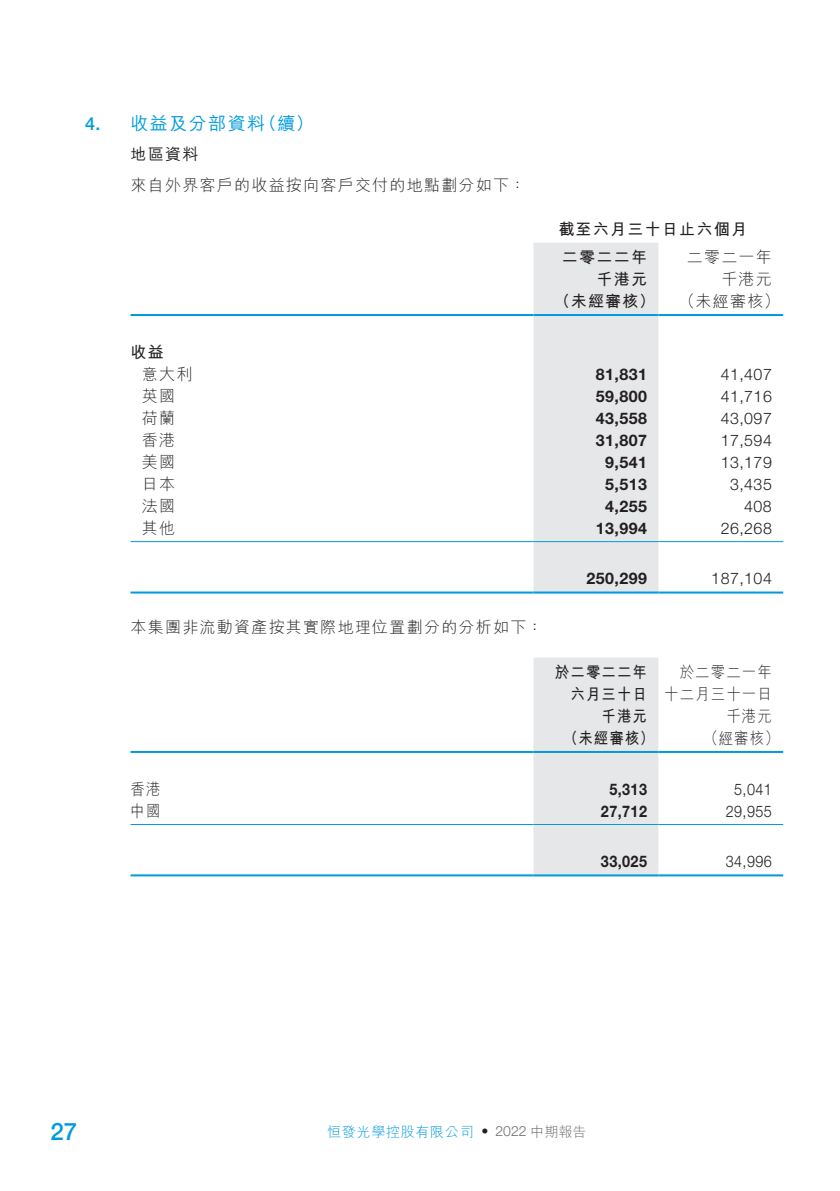
<style>
.page{position:relative;width:840px;height:1191px;background:#fff}
.page>*{position:absolute;margin:0;border:0;box-sizing:border-box;transform-origin:0 0}
.t1{font:500 24px "Helvetica Neue LT Std";color:#009bde}
._02_H2{font:500 18px "M Hei HK";letter-spacing:.08em;color:#009bde}
._02_H2-2{font:500 18px "Helvetica Neue LT Std";color:#009bde}
._00_txt{font:300 16px "M Hei HK";letter-spacing:.08em;color:#231f20}
._00_txt-2{font:700 16px "Helvetica Neue LT Std";letter-spacing:.03em;color:#231f20}
._00_txt-3{font:300 16px "Helvetica Neue LT Std";letter-spacing:.03em;color:#231f20}
._00_txt-4{font:700 16px "M Hei HK";letter-spacing:.08em;color:#231f20}
._00_txt-5{font:300 16px/22px "M Hei HK";letter-spacing:.08em;color:#231f20;text-align:right;scale:.9 1}
._00_txt-6{font:700 16px "M Hei HK";letter-spacing:.08em;color:#231f20;scale:.9 1}
._50_Table_txt_sub{font:300 16px "M Hei HK";letter-spacing:.08em;color:#231f20}
._00_txt-7{font:300 16px "Helvetica Neue LT Std";letter-spacing:.03em;color:#231f20;scale:.9 1}
._00_txt-8{font:700 16px "Helvetica Neue LT Std";letter-spacing:.03em;color:#231f20;scale:.9 1}
._03_H3{font:500 16px "M Hei HK";color:#231f20}
._50_Table_txt_sub-2{font:300 16px "M Hei HK";letter-spacing:.08em;color:#231f20;scale:.9 1}
._50_Table_txt_sub-3{font:700 16px "M Hei HK";color:#231f20}
.t2{font:300 14px "M Hei HK";letter-spacing:.05em;color:#009bde}
.t3{font:300 14px "Helvetica Neue LT Std";color:#6c6d70}
.t4{font:300 14px "Helvetica Neue LT Std";color:#231f20}
.s1{font-family:"M Hei HK"}
</style>
<div class="page">
<div style="left:533px;top:243px;width:125px;height:348px;background:#e6e7e9"></div>
<hr style="left:130px;top:314px;width:403px;height:2px;background:#009bde">
<hr style="left:533px;top:314px;width:125px;height:2px;background:#009bde">
<hr style="left:658px;top:314px;width:124px;height:2px;background:#009bde">
<hr style="left:130px;top:541px;width:403px;height:1px;background:#009bde">
<hr style="left:533px;top:541px;width:125px;height:1px;background:#009bde">
<hr style="left:658px;top:541px;width:124px;height:1px;background:#009bde">
<hr style="left:130px;top:591px;width:403px;height:2px;background:#009bde">
<hr style="left:533px;top:591px;width:125px;height:2px;background:#009bde">
<hr style="left:658px;top:591px;width:124px;height:2px;background:#009bde">
<div style="left:533px;top:657px;width:125px;height:217px;background:#e6e7e9"></div>
<hr style="left:130px;top:751px;width:403px;height:2px;background:#009bde">
<hr style="left:533px;top:751px;width:125px;height:2px;background:#009bde">
<hr style="left:658px;top:751px;width:124px;height:2px;background:#009bde">
<hr style="left:130px;top:824px;width:403px;height:1px;background:#009bde">
<hr style="left:533px;top:824px;width:125px;height:1px;background:#009bde">
<hr style="left:658px;top:824px;width:124px;height:1px;background:#009bde">
<hr style="left:130px;top:874px;width:403px;height:2px;background:#009bde">
<hr style="left:533px;top:874px;width:125px;height:2px;background:#009bde">
<hr style="left:658px;top:874px;width:124px;height:2px;background:#009bde">
<p class="_02_H2-2" style="left:85px;top:112px;width:17px">4.</p>
<p class="_02_H2" style="left:130px;top:110px;width:136px">收益及分部資料</p>
<p class="_02_H2" style="left:259px;top:110px;width:57px">（續(</p>
<p class="_03_H3" style="left:130px;top:142px;width:69px">地區資料</p>
<p class="_00_txt" style="left:130px;top:176px;width:396px">來自外界客戶的收益按向客戶交付的地點劃分如下：</p>
<p class="_50_Table_txt_sub-3" style="left:130px;top:340px;width:35px">收益</p>
<p class="_50_Table_txt_sub" style="left:142px;top:366px;width:52px">意大利</p>
<p class="_50_Table_txt_sub" style="left:142px;top:388px;width:35px">英國</p>
<p class="_50_Table_txt_sub" style="left:142px;top:410px;width:35px">荷蘭</p>
<p class="_50_Table_txt_sub" style="left:142px;top:432px;width:35px">香港</p>
<p class="_50_Table_txt_sub" style="left:142px;top:454px;width:35px">美國</p>
<p class="_50_Table_txt_sub" style="left:142px;top:476px;width:35px">日本</p>
<p class="_50_Table_txt_sub" style="left:142px;top:498px;width:35px">法國</p>
<p class="_50_Table_txt_sub" style="left:142px;top:520px;width:35px">其他</p>
<p class="_00_txt" style="left:130px;top:619px;width:413px">本集團非流動資產按其實際地理位置劃分的分析如下：</p>
<p class="_50_Table_txt_sub-2" style="left:130px;top:781px;width:35px">香港</p>
<p class="_50_Table_txt_sub-2" style="left:130px;top:803px;width:35px">中國</p>
<p class="_00_txt-4" style="left:558px;top:217px;width:190px">截至六月三十日止六個月</p>
<p class="_00_txt" style="left:686px;top:248px;width:86px">二零二一年</p>
<p class="_00_txt-4" style="left:561px;top:245px;width:86px">二零二二年</p>
<p class="_00_txt-4" style="left:596px;top:267px;width:52px">千港元</p>
<p class="_00_txt" style="left:721px;top:270px;width:52px">千港元</p>
<p class="_00_txt-4" style="left:554px;top:289px;width:102px">（未經審核）</p>
<p class="_00_txt" style="left:678px;top:292px;width:102px">（未經審核(</p>
<p class="_00_txt-2" style="left:595px;top:364px;width:53px">81,831</p>
<p class="_00_txt-3" style="left:720px;top:364px;width:53px">41,407</p>
<p class="_00_txt-2" style="left:595px;top:386px;width:53px">59,800</p>
<p class="_00_txt-3" style="left:720px;top:386px;width:53px">41,716</p>
<p class="_00_txt-2" style="left:595px;top:408px;width:53px">43,558</p>
<p class="_00_txt-3" style="left:720px;top:408px;width:53px">43,097</p>
<p class="_00_txt-2" style="left:595px;top:430px;width:53px">31,807</p>
<p class="_00_txt-3" style="left:720px;top:430px;width:53px">17,594</p>
<p class="_00_txt-2" style="left:604px;top:452px;width:43px">9,541</p>
<p class="_00_txt-3" style="left:720px;top:452px;width:53px">13,179</p>
<p class="_00_txt-2" style="left:604px;top:474px;width:43px">5,513</p>
<p class="_00_txt-3" style="left:729px;top:474px;width:43px">3,435</p>
<p class="_00_txt-2" style="left:604px;top:496px;width:43px">4,255</p>
<p class="_00_txt-3" style="left:743px;top:496px;width:29px">408</p>
<p class="_00_txt-2" style="left:595px;top:518px;width:53px">13,994</p>
<p class="_00_txt-3" style="left:720px;top:518px;width:53px">26,268</p>
<p class="_00_txt-2" style="left:586px;top:568px;width:62px">250,299</p>
<p class="_00_txt-3" style="left:711px;top:568px;width:62px">187,104</p>
<p class="_00_txt-6" style="left:554px;top:660px;width:104px">於二零二二年</p>
<p class="_00_txt-6" style="left:570px;top:682px;width:86px">六月三十日</p>
<p class="_00_txt-6" style="left:601px;top:704px;width:52px">千港元</p>
<p class="_00_txt-5" style="left:664px;top:660px;width:121px">於二零二一年十二月三十一日</p>
<p class="_00_txt-5" style="left:726px;top:704px;width:52px">千港元</p>
<p class="_00_txt-6" style="left:563px;top:726px;width:102px">（未經審核）</p>
<p class="_00_txt-5" style="left:703px;top:726px;width:85px">（經審核(</p>
<p class="_00_txt-8" style="left:609px;top:779px;width:43px">5,313</p>
<p class="_00_txt-7" style="left:733px;top:779px;width:43px">5,041</p>
<p class="_00_txt-8" style="left:600px;top:801px;width:53px">27,712</p>
<p class="_00_txt-7" style="left:725px;top:801px;width:53px">29,955</p>
<p class="_00_txt-8" style="left:600px;top:851px;width:53px">33,025</p>
<p class="_00_txt-7" style="left:725px;top:851px;width:53px">34,996</p>
<h1 class="t1" style="left:50px;top:1116px;width:28px">27</h1>
<p class="t2" style="left:327px;top:1124px;width:148px">恒發光學控股有限公司</p>
<p class="t4" style="left:481px;top:1122px;width:8px">•</p>
<p class="t3" style="left:495px;top:1122px;width:93px">2022 <span class="s1">中期報告</span></p>
</div>
